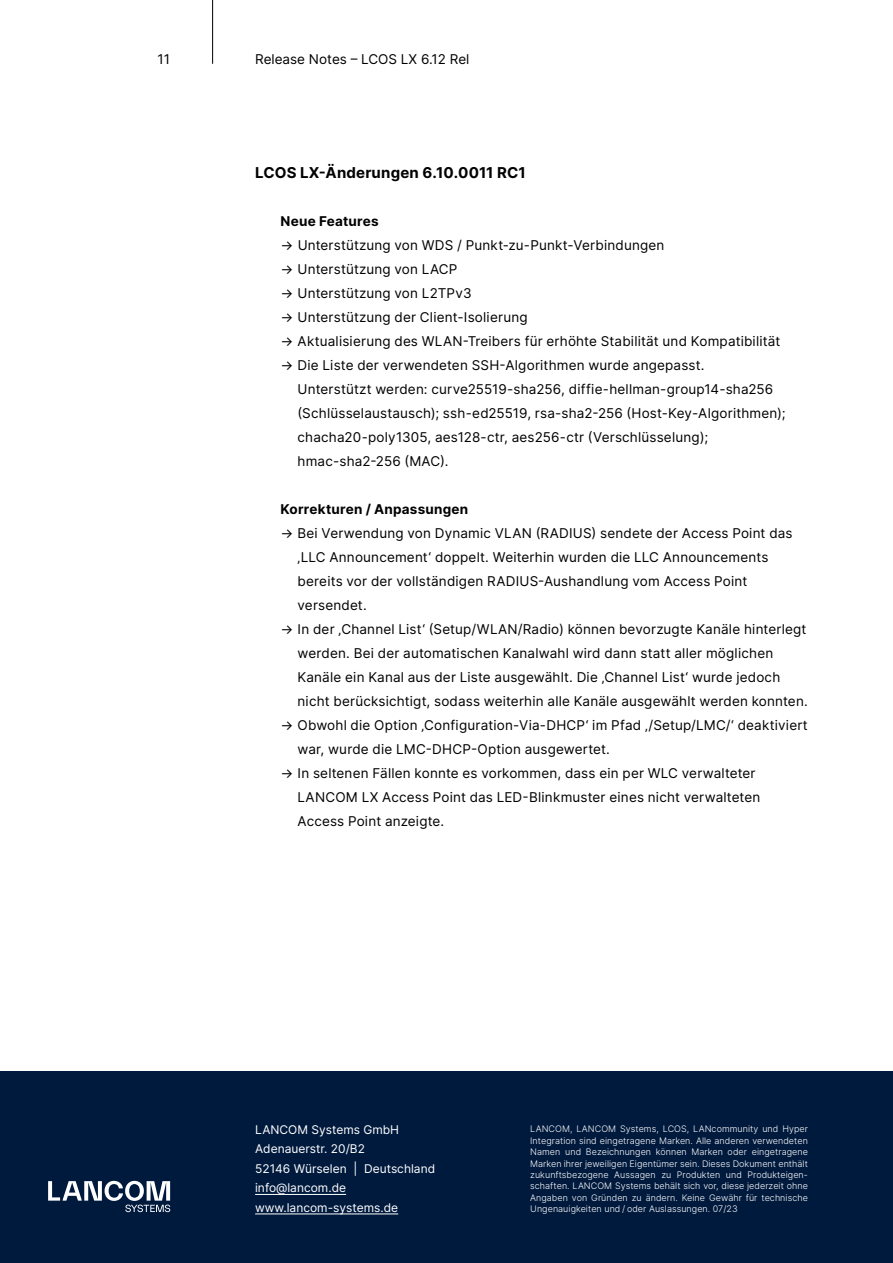
<style>
.page{position:relative;width:893px;height:1263px;background:#fff}
.page>*{position:absolute;margin:0;border:0;box-sizing:border-box;transform-origin:0 0}
.t1{font:700 15px "Inter";letter-spacing:.01em;color:#000}
.t2{font:13.5px/24px "Inter";letter-spacing:.015em;color:#000}
.t3{font:700 13.5px "Inter";letter-spacing:.015em;color:#000}
.t4{font:12px/19.5px "Inter";color:#fff}
.t5{font:300 9px/11.4px "Inter";letter-spacing:.005em;color:#fff;text-align:justify}
</style>
<div class="page">
<div style="left:0;top:1071px;width:893px;height:192px;background:#001a3e"></div>
<hr style="left:212px;top:0;width:1px;height:64px;background:#000">
<hr style="left:255px;top:1194px;width:91px;height:1px;background:#fff">
<hr style="left:255px;top:1213px;width:143px;height:1px;background:#fff">
<svg style="left:48px;top:1181px;width:122px;height:31px"></svg>
<p class="t2" style="left:158px;top:47px;width:14px">11</p>
<p class="t2" style="left:255px;top:47px;width:216px">Release Notes – LCOS LX 6.12 Rel</p>
<p class="t1" style="left:255px;top:162px;width:272px">LCOS LX-Änderungen 6.10.0011 RC1</p>
<p class="t3" style="left:281px;top:211px;width:100px">Neue Features</p>
<p class="t2" style="left:281px;top:233px;width:385px">→ Unterstützung von WDS / Punkt-zu-Punkt-Verbindungen</p>
<p class="t2" style="left:281px;top:257px;width:178px">→ Unterstützung von LACP</p>
<p class="t2" style="left:281px;top:281px;width:193px">→ Unterstützung von L2TPv3</p>
<p class="t2" style="left:281px;top:305px;width:249px">→ Unterstützung der Client-Isolierung</p>
<p class="t2" style="left:281px;top:329px;width:501px">→ Aktualisierung des WLAN-Treibers für erhöhte Stabilität und Kompatibilität</p>
<p class="t2" style="left:298px;top:353px;width:490px;text-indent:-17px">→ Die Liste der verwendeten SSH-Algorithmen wurde angepasst.<br>Unterstützt werden: curve25519-sha256, diffie-hellman-group14-sha256 (Schlüsselaustausch); ssh-ed25519, rsa-sha2-256 (Host-Key-Algorithmen); chacha20-poly1305, aes128-ctr, aes256-ctr (Verschlüsselung); hmac-sha2-256 (MAC).</p>
<p class="t3" style="left:281px;top:499px;width:189px">Korrekturen / Anpassungen</p>
<p class="t2" style="left:298px;top:521px;width:496px;text-indent:-17px">→ Bei Verwendung von Dynamic VLAN (RADIUS) sendete der Access Point das ‚LLC Announcement‘ doppelt. Weiterhin wurden die LLC Announcements bereits vor der vollständigen RADIUS-Aushandlung vom Access Point versendet.</p>
<p class="t2" style="left:298px;top:617px;width:512px;text-indent:-17px">→ In der ‚Channel List‘ (Setup/WLAN/Radio) können bevorzugte Kanäle hinterlegt werden. Bei der automatischen Kanalwahl wird dann statt aller möglichen Kanäle ein Kanal aus der Liste ausgewählt. Die ‚Channel List‘ wurde jedoch nicht berücksichtigt, sodass weiterhin alle Kanäle ausgewählt werden konnten.</p>
<p class="t2" style="left:298px;top:713px;width:512px;text-indent:-17px">→ Obwohl die Option ‚Configuration-Via-DHCP‘ im Pfad ‚/Setup/LMC/‘ deaktiviert war, wurde die LMC-DHCP-Option ausgewertet.</p>
<p class="t2" style="left:298px;top:761px;width:464px;text-indent:-17px">→ In seltenen Fällen konnte es vorkommen, dass ein per WLC verwalteter<br>LANCOM LX Access Point das LED-Blinkmuster eines nicht verwalteten<br>Access Point anzeigte.</p>
<p class="t4" style="left:255px;top:1119px;width:182px">LANCOM Systems GmbH<br>Adenauerstr. 20/B2<br>52146 Würselen | Deutschland info@lancom.de www.lancom-systems.de</p>
<p class="t5" style="left:530px;top:1123px;width:279px">LANCOM, LANCOM Systems, LCOS, LANcommunity und Hyper Integration sind eingetragene Marken. Alle anderen verwendeten Namen und Bezeichnungen können Marken oder eingetragene Marken ihrer jeweiligen Eigentümer sein. Dieses Dokument enthält zukunftsbezogene Aussagen zu Produkten und Produkteigen&shy;schaften. LANCOM Systems behält sich vor, diese jederzeit ohne Angaben von Gründen zu ändern. Keine Gewähr für technische Ungenauigkeiten und / oder Auslassungen. 07/23</p>
</div>
